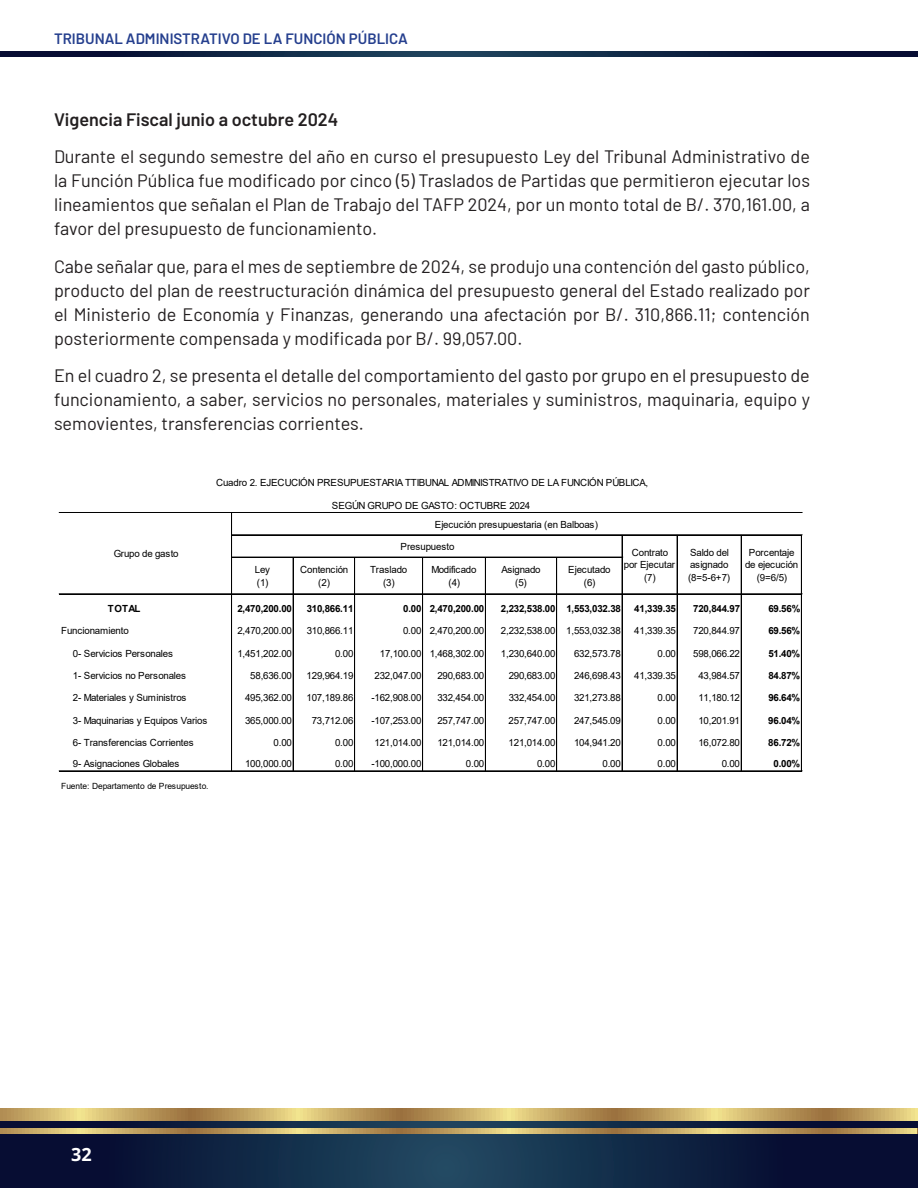
<style>
.page{position:relative;width:918px;height:1188px;background:#fff}
.page>*{position:absolute;margin:0;border:0;box-sizing:border-box;transform-origin:0 0}
.t1{font:18px/24px "Barlow";color:#231f20;text-align:justify}
.t2{font:600 18px "Barlow";color:#231f20}
.t3{font:700 18px "Open Sans";color:#fff}
.t4{font:600 15px "Barlow";color:#253f8e}
.t5{font:9.9px/12.5px "Arial";letter-spacing:-.025em;color:#000;text-align:center}
.t6{font:700 9.9px "Arial";letter-spacing:-.025em;color:#000}
.t7{font:8.55px "Arial";letter-spacing:-.02em;color:#000}
</style>
<div class="page">
<svg style="left:0;top:1120px;width:918px;height:68px"></svg>
<svg style="left:0;top:1108px;width:918px;height:12px"></svg>
<svg style="left:0;top:1128px;width:917px;height:6px"></svg>
<svg style="left:0;top:51px;width:918px;height:6px"></svg>
<hr style="left:59px;top:512px;width:743px;height:1px;background:#000">
<hr style="left:232px;top:535px;width:570px;height:1px;background:#000">
<hr style="left:232px;top:557px;width:391px;height:1px;background:#000">
<hr style="left:59px;top:594px;width:743px;height:1px;background:#000">
<hr style="left:231px;top:513px;width:1px;height:259px;background:#000">
<hr style="left:232px;top:513px;width:1px;height:259px;background:#000">
<hr style="left:293px;top:558px;width:1px;height:214px;background:#000">
<hr style="left:354px;top:558px;width:1px;height:214px;background:#000">
<hr style="left:355px;top:558px;width:1px;height:214px;background:#000">
<hr style="left:422px;top:558px;width:1px;height:214px;background:#000">
<hr style="left:423px;top:558px;width:1px;height:214px;background:#000">
<hr style="left:485px;top:558px;width:1px;height:214px;background:#000">
<hr style="left:556px;top:558px;width:1px;height:214px;background:#000">
<hr style="left:557px;top:558px;width:1px;height:214px;background:#000">
<hr style="left:622px;top:535px;width:1px;height:237px;background:#000">
<hr style="left:677px;top:535px;width:1px;height:237px;background:#000">
<hr style="left:741px;top:535px;width:1px;height:237px;background:#000">
<hr style="left:59px;top:771px;width:743px;height:1px;background:#000">
<hr style="left:801px;top:535px;width:1px;height:237px;background:#000">
<h2 class="t4" style="left:54px;top:27px;width:355px">TRIBUNAL ADMINISTRATIVO DE LA FUNCIÓN PÚBLICA</h2>
<h1 class="t2" style="left:54px;top:106px;width:286px">Vigencia Fiscal junio a octubre 2024</h1>
<p class="t1" style="left:54px;top:144px;width:758px">Durante el segundo semestre del año en curso el presupuesto Ley del Tribunal Administrativo de la Función Pública fue modificado por cinco (5) Traslados de Partidas que permitieron ejecutar los lineamientos que señalan el Plan de Trabajo del TAFP 2024, por un monto total de B/. 370,161.00, a favor del presupuesto de funcionamiento.</p>
<p class="t1" style="left:54px;top:253px;width:757px">Cabe señalar que, para el mes de septiembre de 2024, se produjo una contención del gasto público, producto del plan de reestructuración dinámica del presupuesto general del Estado realizado por el Ministerio de Economía y Finanzas, generando una afectación por B/. 310,866.11; contención posteriormente compensada y modificada por B/. 99,057.00.</p>
<p class="t1" style="left:54px;top:363px;width:758px">En el cuadro 2, se presenta el detalle del comportamiento del gasto por grupo en el presupuesto de funcionamiento, a saber, servicios no personales, materiales y suministros, maquinaria, equipo y semovientes, transferencias corrientes.</p>
<p class="t5" style="left:114px;top:547px;width:66px">Grupo de gasto</p>
<p class="t5" style="left:216px;top:477px;width:434px">Cuadro 2. EJECUCIÓN PRESUPUESTARIA TTIBUNAL ADMINISTRATIVO DE LA FUNCIÓN PÚBLICA,</p>
<p class="t5" style="left:332px;top:499px;width:200px">SEGÚN GRUPO DE GASTO: OCTUBRE 2024</p>
<p class="t5" style="left:435px;top:518px;width:165px">Ejecución presupuestaria (en Balboas)</p>
<p class="t5" style="left:401px;top:540px;width:55px">Presupuesto</p>
<p class="t5" style="left:255px;top:564px;width:17px;text-align:left">Ley (1)</p>
<p class="t5" style="left:300px;top:564px;width:50px">Contención (2)</p>
<p class="t5" style="left:370px;top:564px;width:39px">Traslado (3)</p>
<p class="t5" style="left:432px;top:564px;width:46px">Modificado (4)</p>
<p class="t5" style="left:502px;top:564px;width:41px">Asignado (5)</p>
<p class="t5" style="left:568px;top:564px;width:44px">Ejecutado (6)</p>
<p class="t5" style="left:624px;top:546px;width:53px">Contrato por Ejecutar (7)</p>
<p class="t5" style="left:688px;top:546px;width:44px;text-align:left">Saldo del asignado (8=5-6+7)</p>
<p class="t5" style="left:745px;top:546px;width:55px">Porcentaje de ejecución (9=6/5)</p>
<p class="t6" style="left:108px;top:602px;width:34px">TOTAL</p>
<p class="t6" style="left:237px;top:602px;width:56px">2,470,200.00</p>
<p class="t6" style="left:307px;top:602px;width:48px">310,866.11</p>
<p class="t6" style="left:403px;top:602px;width:83px">0.00 2,470,200.00</p>
<p class="t6" style="left:501px;top:602px;width:121px">2,232,538.00 1,553,032.38</p>
<p class="t6" style="left:634px;top:602px;width:43px">41,339.35</p>
<p class="t6" style="left:693px;top:602px;width:48px">720,844.97</p>
<p class="t6" style="left:768px;top:602px;width:33px">69.56%</p>
<p class="t5" style="left:61px;top:625px;width:69px">Funcionamiento</p>
<p class="t5" style="left:237px;top:625px;width:56px">2,470,200.00</p>
<p class="t5" style="left:307px;top:625px;width:48px">310,866.11</p>
<p class="t5" style="left:403px;top:625px;width:83px">0.00 2,470,200.00</p>
<p class="t5" style="left:501px;top:625px;width:121px">2,232,538.00 1,553,032.38</p>
<p class="t5" style="left:634px;top:625px;width:43px">41,339.35</p>
<p class="t5" style="left:693px;top:625px;width:48px">720,844.97</p>
<p class="t6" style="left:768px;top:624px;width:33px">69.56%</p>
<p class="t5" style="left:73px;top:647px;width:102px">0- Servicios Personales</p>
<p class="t5" style="left:237px;top:647px;width:56px">1,451,202.00</p>
<p class="t5" style="left:335px;top:647px;width:20px">0.00</p>
<p class="t5" style="left:380px;top:647px;width:106px">17,100.00 1,468,302.00</p>
<p class="t5" style="left:501px;top:647px;width:56px">1,230,640.00</p>
<p class="t5" style="left:574px;top:647px;width:48px">632,573.78</p>
<p class="t5" style="left:658px;top:647px;width:20px">0.00</p>
<p class="t5" style="left:693px;top:647px;width:48px">598,066.22</p>
<p class="t6" style="left:768px;top:646px;width:33px">51.40%</p>
<p class="t5" style="left:73px;top:669px;width:114px">1- Servicios no Personales</p>
<p class="t5" style="left:250px;top:669px;width:43px">58,636.00</p>
<p class="t5" style="left:307px;top:669px;width:48px">129,964.19</p>
<p class="t5" style="left:375px;top:669px;width:48px">232,047.00</p>
<p class="t5" style="left:437px;top:669px;width:48px">290,683.00</p>
<p class="t5" style="left:509px;top:669px;width:48px">290,683.00</p>
<p class="t5" style="left:574px;top:669px;width:48px">246,698.43</p>
<p class="t5" style="left:634px;top:669px;width:43px">41,339.35</p>
<p class="t5" style="left:698px;top:669px;width:43px">43,984.57</p>
<p class="t6" style="left:768px;top:669px;width:33px">84.87%</p>
<p class="t5" style="left:73px;top:692px;width:115px">2- Materiales y Suministros</p>
<p class="t5" style="left:245px;top:692px;width:48px">495,362.00</p>
<p class="t5" style="left:307px;top:692px;width:48px">107,189.86</p>
<p class="t5" style="left:371px;top:692px;width:52px">-162,908.00</p>
<p class="t5" style="left:437px;top:692px;width:48px">332,454.00</p>
<p class="t5" style="left:509px;top:692px;width:48px">332,454.00</p>
<p class="t5" style="left:574px;top:692px;width:48px">321,273.88</p>
<p class="t5" style="left:658px;top:692px;width:20px">0.00</p>
<p class="t5" style="left:698px;top:692px;width:43px">11,180.12</p>
<p class="t6" style="left:768px;top:691px;width:33px">96.64%</p>
<p class="t5" style="left:73px;top:714px;width:136px">3- Maquinarias y Equipos Varios</p>
<p class="t5" style="left:245px;top:714px;width:48px">365,000.00</p>
<p class="t5" style="left:312px;top:714px;width:43px">73,712.06</p>
<p class="t5" style="left:371px;top:714px;width:52px">-107,253.00</p>
<p class="t5" style="left:437px;top:714px;width:48px">257,747.00</p>
<p class="t5" style="left:509px;top:714px;width:48px">257,747.00</p>
<p class="t5" style="left:574px;top:714px;width:48px">247,545.09</p>
<p class="t5" style="left:658px;top:714px;width:20px">0.00</p>
<p class="t5" style="left:698px;top:714px;width:43px">10,201.91</p>
<p class="t6" style="left:768px;top:713px;width:33px">96.04%</p>
<p class="t5" style="left:73px;top:736px;width:122px">6- Transferencias Corrientes</p>
<p class="t5" style="left:274px;top:736px;width:20px">0.00</p>
<p class="t5" style="left:335px;top:736px;width:20px">0.00</p>
<p class="t5" style="left:375px;top:736px;width:48px">121,014.00</p>
<p class="t5" style="left:437px;top:736px;width:48px">121,014.00</p>
<p class="t5" style="left:509px;top:736px;width:48px">121,014.00</p>
<p class="t5" style="left:574px;top:736px;width:48px">104,941.20</p>
<p class="t5" style="left:658px;top:736px;width:20px">0.00</p>
<p class="t5" style="left:698px;top:736px;width:43px">16,072.80</p>
<p class="t6" style="left:768px;top:735px;width:33px">86.72%</p>
<p class="t5" style="left:73px;top:757px;width:108px">9- Asignaciones Globales</p>
<p class="t5" style="left:245px;top:757px;width:48px">100,000.00</p>
<p class="t5" style="left:335px;top:757px;width:20px">0.00</p>
<p class="t5" style="left:371px;top:757px;width:52px">-100,000.00</p>
<p class="t5" style="left:466px;top:757px;width:20px">0.00</p>
<p class="t5" style="left:537px;top:757px;width:20px">0.00</p>
<p class="t5" style="left:603px;top:757px;width:20px">0.00</p>
<p class="t5" style="left:658px;top:757px;width:20px">0.00</p>
<p class="t5" style="left:722px;top:757px;width:20px">0.00</p>
<p class="t6" style="left:773px;top:756px;width:28px">0.00%</p>
<p class="t7" style="left:61px;top:780px;width:149px">Fuente: Departamento de Presupuesto.</p>
<h1 class="t3" style="left:71px;top:1142px;width:22px">32</h1>
</div>
